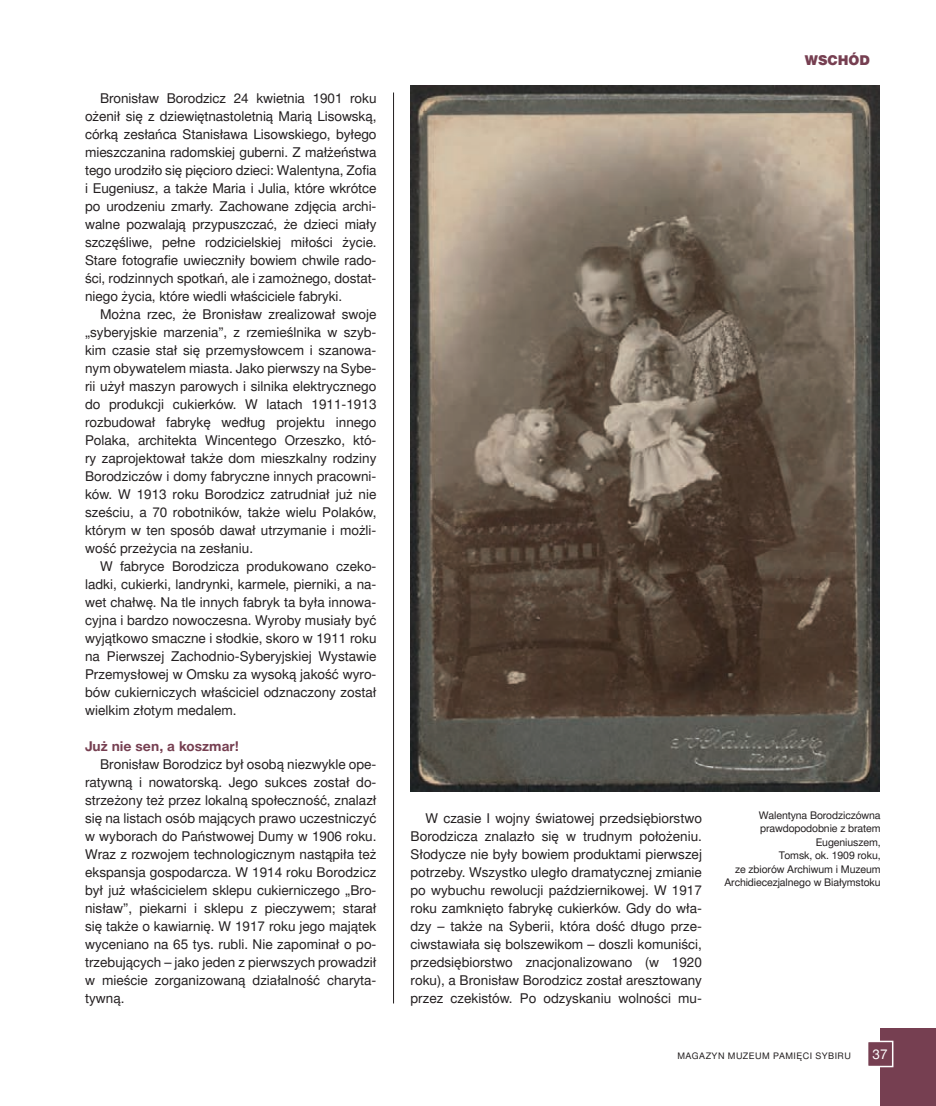
<style>
.page{position:relative;width:936px;height:1106px;background:#fff}
.page>*{position:absolute;margin:0;border:0;box-sizing:border-box;transform-origin:0 0}
.No_Spacing{font:13.5px/18px "Switzer TTEFN";color:#231f20;text-align:justify}
.No_Spacing-2{font:700 13.5px "Switzer TTEFN";color:#763f51}
.t1{font:13.5px "Switzer TTEFN Black";color:#763f51}
.t2{font:13.5px "Switzer TTEFN";color:#fff}
.podpis_foto{font:10.5px/13.5px "Switzer TTEFN";letter-spacing:-.01em;color:#231f20;text-align:right}
.t3{font:9px "Switzer TTEFN";letter-spacing:.05em;color:#231f20}
</style>
<div class="page">
<div style="left:880px;top:1028px;width:55px;height:78px;background:#763f51"></div>
<div style="left:867px;top:1041px;width:25px;height:25px;background:#763f51"></div>
<div style="left:866px;top:1040px;width:27px;height:27px;border:2px solid #fff"></div>
<hr style="left:393px;top:92px;width:1px;height:911px;background:#231f20">
<img style="left:410px;top:85px;width:469px;height:706px">
<p class="No_Spacing" style="left:85px;top:90px;width:293px;text-indent:15px">Bronisław Borodzicz 24 kwietnia 1901 roku ożenił się z dziewiętnastoletnią Marią Lisowską, córką zesłańca Stanisława Lisowskiego, byłego mieszczanina radomskiej guberni. Z małżeństwa tego urodziło się pięcioro dzieci: Walentyna, Zofia i Eugeniusz, a także Maria i Julia, które wkrótce po urodzeniu zmarły. Zachowane zdjęcia archi&shy;walne pozwalają przypuszczać, że dzieci miały szczęśliwe, pełne rodzicielskiej miłości życie.<br>Stare fotografie uwieczniły bowiem chwile rado&shy;ści, rodzinnych spotkań, ale i zamożnego, dostat&shy;niego życia, które wiedli właściciele fabryki.</p>
<p class="No_Spacing" style="left:85px;top:306px;width:293px;text-indent:15px">Można rzec, że Bronisław zrealizował swoje „syberyjskie marzenia”, z rzemieślnika w szyb&shy;kim czasie stał się przemysłowcem i szanowa&shy;nym obywatelem miasta. Jako pierwszy na Sybe&shy;rii użył maszyn parowych i silnika elektrycznego do produkcji cukierków. W latach 1911-1913 rozbudował fabrykę według projektu innego Polaka, architekta Wincentego Orzeszko, któ&shy;ry zaprojektował także dom mieszkalny rodziny Borodziczów i domy fabryczne innych pracowni&shy;ków. W 1913 roku Borodzicz zatrudniał już nie sześciu, a 70 robotników, także wielu Polaków, którym w ten sposób dawał utrzymanie i możli&shy;wość przeżycia na zesłaniu.</p>
<p class="No_Spacing" style="left:85px;top:557px;width:293px;text-indent:15px">W fabryce Borodzicza produkowano czeko&shy;ladki, cukierki, landrynki, karmele, pierniki, a na&shy;wet chałwę. Na tle innych fabryk ta była innowa&shy;cyjna i bardzo nowoczesna. Wyroby musiały być wyjątkowo smaczne i słodkie, skoro w 1911 roku na Pierwszej Zachodnio-Syberyjskiej Wystawie Przemysłowej w Omsku za wysoką jakość wyro&shy;bów cukierniczych właściciel odznaczony został wielkim złotym medalem.</p>
<p class="No_Spacing-2" style="left:85px;top:738px;width:155px">Już nie sen, a koszmar!</p>
<p class="No_Spacing" style="left:85px;top:755px;width:293px;text-indent:15px">Bronisław Borodzicz był osobą niezwykle ope&shy;ratywną i nowatorską. Jego sukces został do&shy;strzeżony też przez lokalną społeczność, znalazł się na listach osób mających prawo uczestniczyć w wyborach do Państwowej Dumy w 1906 roku.<br>Wraz z rozwojem technologicznym nastąpiła też ekspansja gospodarcza. W 1914 roku Borodzicz był już właścicielem sklepu cukierniczego „Bro&shy;nisław”, piekarni i sklepu z pieczywem; starał się także o kawiarnię. W 1917 roku jego majątek wyceniano na 65 tys. rubli. Nie zapominał o po&shy;trzebujących – jako jeden z pierwszych prowadził w mieście zorganizowaną działalność charyta&shy;tywną.</p>
<p class="t1" style="left:804px;top:52px;width:67px">WSCHÓD</p>
<p class="No_Spacing" style="left:410px;top:809px;width:293px;text-indent:15px">W czasie I wojny światowej przedsiębiorstwo Borodzicza znalazło się w trudnym położeniu.<br>Słodycze nie były bowiem produktami pierwszej potrzeby. Wszystko uległo dramatycznej zmianie po wybuchu rewolucji październikowej. W 1917 roku zamknięto fabrykę cukierków. Gdy do wła&shy;dzy – także na Syberii, która dość długo prze&shy;ciwstawiała się bolszewikom – doszli komuniści, przedsiębiorstwo znacjonalizowano (w 1920 roku), a Bronisław Borodzicz został aresztowany przez czekistów. Po odzyskaniu wolności mu-</p>
<p class="podpis_foto" style="left:724px;top:808px;width:158px">Walentyna Borodziczówna prawdopodobnie z bratem<br>Eugeniuszem,<br>Tomsk, ok. 1909 roku,<br>ze zbiorów Archiwum i Muzeum<br>Archidiecezjalnego w Białymstoku</p>
<p class="t3" style="left:677px;top:1050px;width:175px">MAGAZYN MUZEUM PAMIĘCI SYBIRU</p>
<p class="t2" style="left:872px;top:1046px;width:17px">37</p>
</div>
